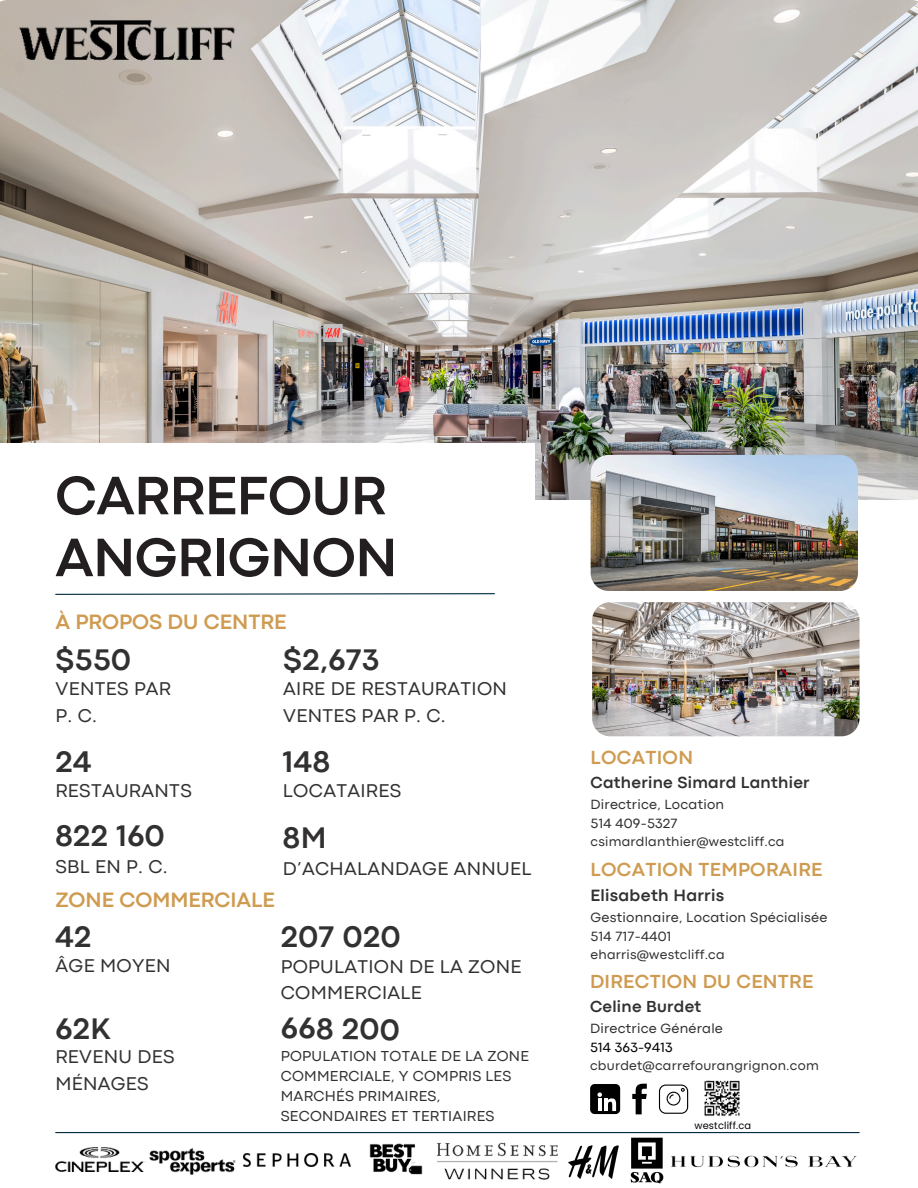
<style>
.page{position:relative;width:918px;height:1188px;background:#fff}
.page>*{position:absolute;margin:0;border:0;box-sizing:border-box;transform-origin:0 0}
.t1{font:700 56.4px/61.8px "Codec Pro";letter-spacing:-.005em;color:#231f20}
.t2{font:700 31.05px "Codec Pro";letter-spacing:.015em;color:#323031}
.t3{font:700 21.75px "Codec Pro";color:#ce9b51}
.t4{font:700 19.8px "Codec Pro";letter-spacing:.015em;color:#ce9b51}
.t5{font:19.35px/26.5px "Codec Pro";letter-spacing:.015em;color:#323031}
.t6{font:700 17.1px "Codec Pro";letter-spacing:.015em;color:#323031}
.t7{font:700 16.65px "Codec Pro";letter-spacing:.015em;color:#323031}
.t8{font:15px/20.1px "Codec Pro";letter-spacing:.015em;color:#323031}
.t9{font:13.95px/19px "Codec Pro";letter-spacing:.015em;color:#323031}
.t10{font:13.95px "Codec Pro";letter-spacing:.015em;color:#000}
.t11{font:13.5px "Codec Pro";letter-spacing:.015em;color:#323031}
.t12{font:9.9px "Poppins";letter-spacing:.015em;color:#000}
</style>
<div class="page">
<img style="left:0;top:0;width:918px;height:500px">
<div style="left:0;top:443px;width:534px;height:494px;background:#fff"></div>
<svg style="left:55px;top:593px;width:440px;height:2px"></svg>
<img style="left:5px;top:13px;width:243px;height:55px">
<hr style="left:55px;top:1132px;width:805px;height:1px;background:#002a41">
<img style="left:244px;top:1153px;width:106px;height:14px">
<img style="left:568px;top:1145px;width:51px;height:34px">
<img style="left:591px;top:455px;width:267px;height:136px">
<img style="left:592px;top:602px;width:267px;height:134px">
<img style="left:705px;top:1080px;width:35px;height:36px">
<svg style="left:632px;top:1084px;width:15px;height:30px"></svg>
<svg style="left:659px;top:1085px;width:29px;height:29px"></svg>
<div style="left:590px;top:1084px;width:30px;height:30px;background:#000;border-radius:5px"></div>
<svg style="left:598px;top:1092px;width:18px;height:19px"></svg>
<img style="left:145px;top:1148px;width:99px;height:27px">
<img style="left:369px;top:1143px;width:54px;height:32px">
<img style="left:671px;top:1155px;width:186px;height:13px">
<img style="left:437px;top:1142px;width:121px;height:21px">
<img style="left:445px;top:1168px;width:105px;height:12px">
<img style="left:630px;top:1137px;width:34px;height:47px">
<img style="left:55px;top:1147px;width:90px;height:25px">
<h3 class="t1" style="left:55px;top:469px;width:344px">CARREFOUR<br>ANGRIGNON</h3>
<h2 class="t3" style="left:55px;top:614px;width:233px">À PROPOS DU CENTRE</h2>
<h4 class="t2" style="left:56px;top:648px;width:77px">$550</h4>
<h2 class="t5" style="left:56px;top:677px;width:117px">VENTES PAR<br>P. C.</h2>
<p class="t2" style="left:56px;top:751px;width:37px">24</p>
<p class="t5" style="left:55px;top:779px;width:138px">RESTAURANTS</p>
<p class="t2" style="left:55px;top:825px;width:111px">822 160</p>
<p class="t5" style="left:55px;top:854px;width:114px">SBL EN P. C.</p>
<p class="t3" style="left:55px;top:892px;width:221px">ZONE COMMERCIALE</p>
<h4 class="t2" style="left:283px;top:648px;width:97px">$2,673</h4>
<h3 class="t5" style="left:283px;top:677px;width:225px">AIRE DE RESTAURATION<br>VENTES PAR P. C.</h3>
<p class="t2" style="left:283px;top:751px;width:48px">148</p>
<p class="t5" style="left:283px;top:779px;width:120px">LOCATAIRES</p>
<p class="t2" style="left:283px;top:827px;width:45px">8M</p>
<h6 class="t5" style="left:283px;top:857px;width:250px">D’ACHALANDAGE ANNUEL</h6>
<h4 class="t2" style="left:55px;top:926px;width:37px">42</h4>
<p class="t5" style="left:56px;top:953px;width:116px">ÂGE MOYEN</p>
<h4 class="t2" style="left:55px;top:1018px;width:57px">62K</h4>
<h2 class="t5" style="left:55px;top:1045px;width:121px">REVENU DES<br>MÉNAGES</h2>
<h4 class="t2" style="left:281px;top:926px;width:121px">207 020</h4>
<h2 class="t5" style="left:281px;top:955px;width:242px">POPULATION DE LA ZONE<br>COMMERCIALE</h2>
<h4 class="t2" style="left:281px;top:1017px;width:120px;rotate:1deg">668 200</h4>
<h2 class="t8" style="left:281px;top:1047px;width:250px">POPULATION TOTALE DE LA ZONE<br>COMMERCIALE, Y COMPRIS LES<br>MARCHÉS PRIMAIRES,<br>SECONDAIRES ET TERTIAIRES</h2>
<h2 class="t4" style="left:591px;top:750px;width:104px">LOCATION</h2>
<h4 class="t7" style="left:591px;top:777px;width:221px">Catherine Simard Lanthier</h4>
<h4 class="t9" style="left:591px;top:795px;width:135px">Directrice, Location</h4>
<p class="t9" style="left:591px;top:815px;width:89px">514 409-5327</p>
<p class="t11" style="left:591px;top:836px;width:195px">csimardlanthier@westcliff.ca</p>
<p class="t4" style="left:591px;top:862px;width:233px">LOCATION TEMPORAIRE</p>
<p class="t6" style="left:591px;top:890px;width:135px">Elisabeth Harris</p>
<p class="t9" style="left:591px;top:909px;width:238px">Gestionnaire, Location Spécialisée<br>514 717-4401</p>
<p class="t11" style="left:591px;top:950px;width:136px">eharris@westcliff.ca</p>
<p class="t4" style="left:590px;top:974px;width:225px">DIRECTION DU CENTRE</p>
<p class="t7" style="left:590px;top:1001px;width:113px">Celine Burdet</p>
<h2 class="t9" style="left:590px;top:1019px;width:134px">Directrice Générale</h2>
<h2 class="t10" style="left:590px;top:1042px;width:84px">514 363-9413</h2>
<h4 class="t11" style="left:590px;top:1060px;width:230px">cburdet@carrefourangrignon.com</h4>
<p class="t12" style="left:694px;top:1118px;width:58px">westcliff.ca</p>
</div>
